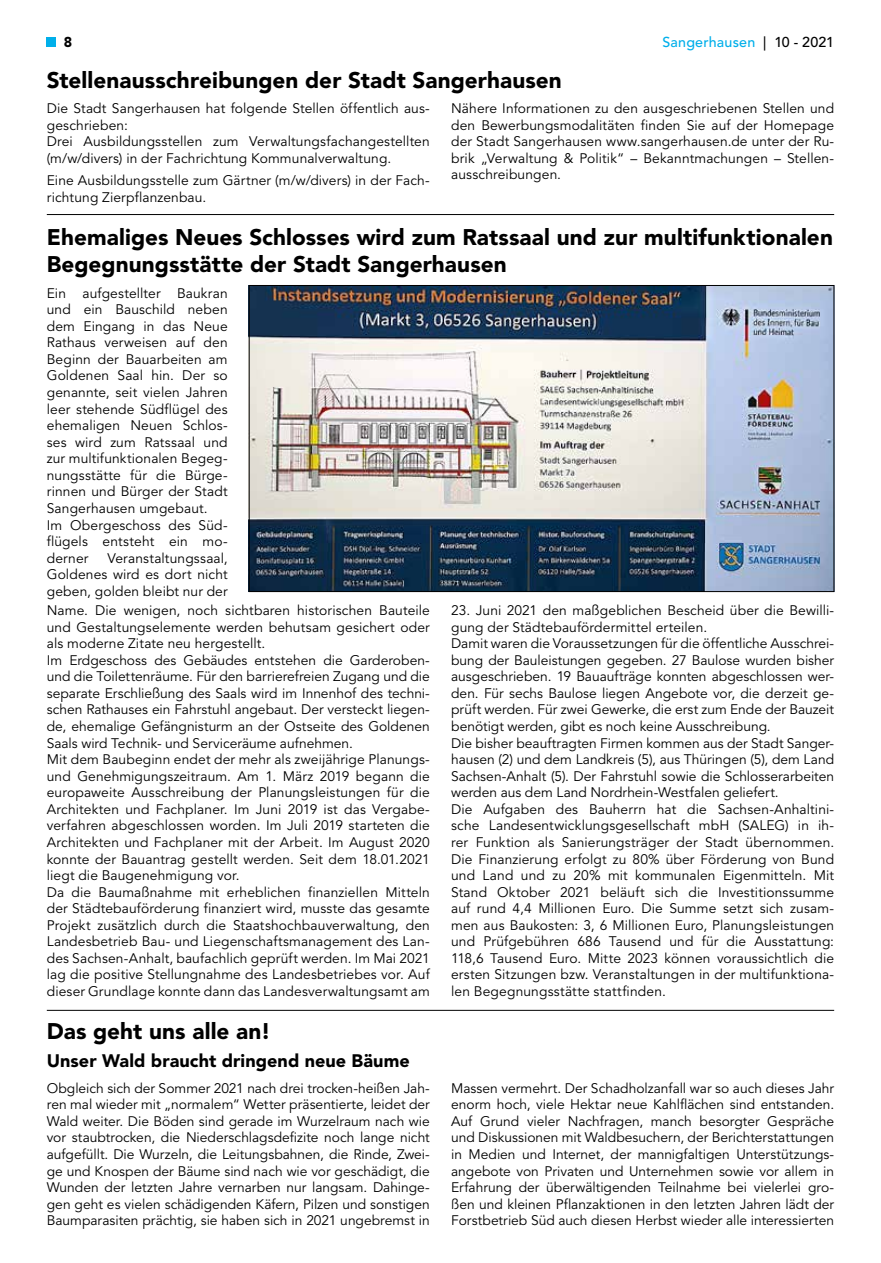
<style>
.page{position:relative;width:881px;height:1263px;background:#fff}
.page>*{position:absolute;margin:0;border:0;box-sizing:border-box;transform-origin:0 0}
.t1{font:900 22.5px/27px "Avenir LT";letter-spacing:.005em;color:#000}
.t2{font:900 18px "Avenir LT";letter-spacing:.005em;color:#000}
.t3{font:500 14.25px "Avenir LT";letter-spacing:.01em;color:#00afea}
.t4{font:900 14.25px "Avenir LT";color:#000}
.t5{font:13.8px/16.5px "Avenir LT";letter-spacing:.005em;color:#000}
.s1{color:#000}
</style>
<div class="page">
<div style="left:47px;top:37px;width:9px;height:9px;background:#00afea"></div>
<hr style="left:47px;top:214px;width:786px;height:1px;background:#000">
<hr style="left:47px;top:1010px;width:786px;height:1px;background:#000">
<img style="left:251px;top:287px;width:580px;height:303px">
<p class="t4" style="left:64px;top:34px;width:10px">8</p>
<p class="t3" style="left:662px;top:34px;width:173px">Sangerhausen <span class="s1">| 10 - 2021</span></p>
<h1 class="t1" style="left:47px;top:67px;width:516px">Stellenausschreibungen der Stadt Sangerhausen</h1>
<p class="t5" style="left:47px;top:100px;width:384px">Die Stadt Sangerhausen hat folgende Stellen öffentlich aus&shy;geschrieben:<br>Drei Ausbildungsstellen zum Verwaltungsfachangestellten (m/w/divers) in der Fachrichtung Kommunalverwaltung.</p>
<p class="t5" style="left:47px;top:173px;width:384px">Eine Ausbildungsstelle zum Gärtner (m/w/divers) in der Fach&shy;richtung Zierpflanzenbau.</p>
<p class="t5" style="left:451px;top:100px;width:384px;text-align:justify">Nähere Informationen zu den ausgeschriebenen Stellen und den Bewerbungsmodalitäten finden Sie auf der Homepage der Stadt Sangerhausen www.sangerhausen.de unter der Ru&shy;brik „Verwaltung &amp; Politik“ – Bekanntmachungen – Stellen&shy;ausschreibungen.</p>
<h1 class="t1" style="left:47px;top:224px;width:787px">Ehemaliges Neues Schlosses wird zum Ratssaal und zur multifunktionalen<br>Begegnungsstätte der Stadt Sangerhausen</h1>
<p class="t5" style="left:47px;top:285px;width:182px">Ein aufgestellter Baukran und ein Bauschild neben dem Eingang in das Neue<br>Rathaus verweisen auf den<br>Beginn der Bauarbeiten am<br>Goldenen Saal hin. Der so genannte, seit vielen Jahren leer stehende Südflügel des ehemaligen Neuen Schlos&shy;ses wird zum Ratssaal und zur multifunktionalen Begeg&shy;nungsstätte für die Bürge&shy;rinnen und Bürger der Stadt<br>Sangerhausen umgebaut.<br>Im Obergeschoss des Süd&shy;flügels entsteht ein mo&shy;derner</p>
<p class="t5" style="left:47px;top:550px;width:182px;text-align:justify;text-indent:60px">Veranstaltungssaal, Goldenes wird es dort nicht geben, golden bleibt nur der</p>
<p class="t5" style="left:47px;top:602px;width:384px">Name. Die wenigen, noch sichtbaren historischen Bauteile und Gestaltungselemente werden behutsam gesichert oder als moderne Zitate neu hergestellt.<br>Im Erdgeschoss des Gebäudes entstehen die Garderoben&shy;und die Toilettenräume. Für den barrierefreien Zugang und die separate Erschließung des Saals wird im Innenhof des techni&shy;schen Rathauses ein Fahrstuhl angebaut. Der versteckt liegen&shy;de, ehemalige Gefängnisturm an der Ostseite des Goldenen Saals wird Technik- und Serviceräume aufnehmen.<br>Mit dem Baubeginn endet der mehr als zweijährige Planungs&shy;und Genehmigungszeitraum. Am 1. März 2019 begann die europaweite Ausschreibung der Planungsleistungen für die Architekten und Fachplaner. Im Juni 2019 ist das Vergabe&shy;verfahren abgeschlossen worden. Im Juli 2019 starteten die Architekten und Fachplaner mit der Arbeit. Im August 2020 konnte der Bauantrag gestellt werden. Seit dem 18.01.2021 liegt die Baugenehmigung vor.<br>Da die Baumaßnahme mit erheblichen finanziellen Mitteln der Städtebauförderung finanziert wird, musste das gesamte Projekt zusätzlich durch die Staatshochbauverwaltung, den Landesbetrieb Bau- und Liegenschaftsmanagement des Lan&shy;des Sachsen-Anhalt, baufachlich geprüft werden. Im Mai 2021 lag die positive Stellungnahme des Landesbetriebes vor. Auf dieser Grundlage konnte dann das Landesverwaltungsamt am</p>
<p class="t5" style="left:451px;top:602px;width:384px">23. Juni 2021 den maßgeblichen Bescheid über die Bewilli&shy;gung der Städtebaufördermittel erteilen.<br>Damit waren die Voraussetzungen für die öffentliche Ausschrei&shy;bung der Bauleistungen gegeben. 27 Baulose wurden bisher ausgeschrieben. 19 Bauaufträge konnten abgeschlossen wer&shy;den. Für sechs Baulose liegen Angebote vor, die derzeit ge&shy;prüft werden. Für zwei Gewerke, die erst zum Ende der Bauzeit benötigt werden, gibt es noch keine Ausschreibung.<br>Die bisher beauftragten Firmen kommen aus der Stadt Sanger&shy;hausen (2) und dem Landkreis (5), aus Thüringen (5), dem Land Sachsen-Anhalt (5). Der Fahrstuhl sowie die Schlosserarbeiten werden aus dem Land Nordrhein-Westfalen geliefert.<br>Die Aufgaben des Bauherrn hat die Sachsen-Anhaltini&shy;sche Landesentwicklungsgesellschaft mbH (SALEG) in ih&shy;rer Funktion als Sanierungsträger der Stadt übernommen.<br>Die Finanzierung erfolgt zu 80% über Förderung von Bund und Land und zu 20% mit kommunalen Eigenmitteln. Mit Stand Oktober 2021 beläuft sich die Investitionssumme auf rund 4,4 Millionen Euro. Die Summe setzt sich zusam&shy;men aus Baukosten: 3, 6 Millionen Euro, Planungsleistungen und Prüfgebühren 686 Tausend und für die Ausstattung:<br>118,6 Tausend Euro. Mitte 2023 können voraussichtlich die ersten Sitzungen bzw. Veranstaltungen in der multifunktiona&shy;len Begegnungsstätte stattfinden.</p>
<h1 class="t1" style="left:47px;top:1018px;width:225px">Das geht uns alle an!</h1>
<h2 class="t2" style="left:47px;top:1050px;width:364px">Unser Wald braucht dringend neue Bäume</h2>
<p class="t5" style="left:47px;top:1080px;width:384px;text-align:justify">Obgleich sich der Sommer 2021 nach drei trocken-heißen Jah&shy;ren mal wieder mit „normalem“ Wetter präsentierte, leidet der Wald weiter. Die Böden sind gerade im Wurzelraum nach wie vor staubtrocken, die Niederschlagsdefizite noch lange nicht aufgefüllt. Die Wurzeln, die Leitungsbahnen, die Rinde, Zwei&shy;ge und Knospen der Bäume sind nach wie vor geschädigt, die Wunden der letzten Jahre vernarben nur langsam. Dahinge&shy;gen geht es vielen schädigenden Käfern, Pilzen und sonstigen Baumparasiten prächtig, sie haben sich in 2021 ungebremst in</p>
<p class="t5" style="left:451px;top:1080px;width:384px;text-align:justify">Massen vermehrt. Der Schadholzanfall war so auch dieses Jahr enorm hoch, viele Hektar neue Kahlflächen sind entstanden.<br>Auf Grund vieler Nachfragen, manch besorgter Gespräche und Diskussionen mit Waldbesuchern, der Berichterstattungen in Medien und Internet, der mannigfaltigen Unterstützungs&shy;angebote von Privaten und Unternehmen sowie vor allem in Erfahrung der überwältigenden Teilnahme bei vielerlei gro&shy;ßen und kleinen Pflanzaktionen in den letzten Jahren lädt der Forstbetrieb Süd auch diesen Herbst wieder alle interessierten</p>
</div>
